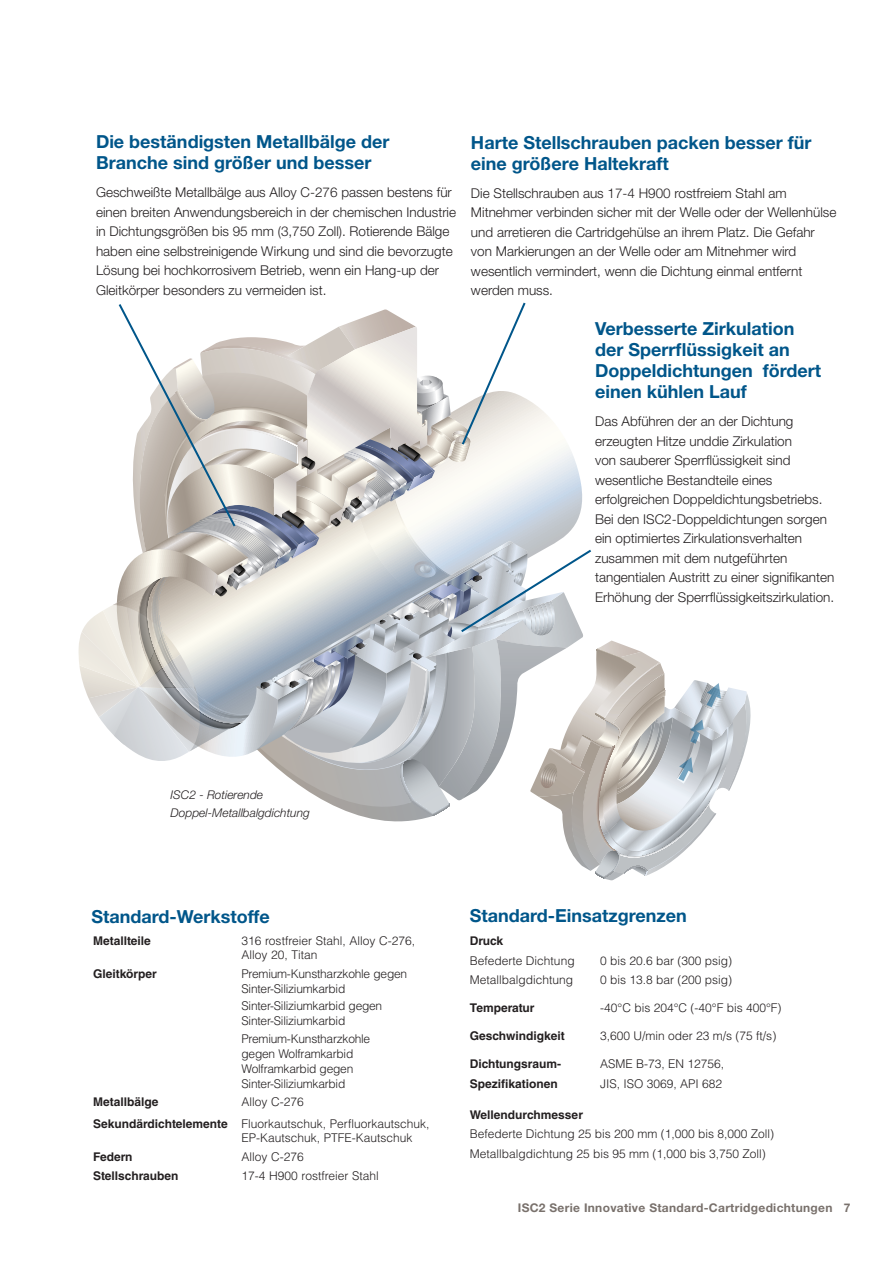
<style>
.page{position:relative;width:893px;height:1263px;background:#fff}
.page>*{position:absolute;margin:0;border:0;box-sizing:border-box;transform-origin:0 0}
.Subhead_Level_1__blu{font:700 18px/21px "Helvetica Neue LT Std";color:#00568a}
.Body_copy{font:300 13.5px/19.5px "Helvetica Neue LT Std";color:#231f20}
.Paragraph_Style_text{font:300 12px/19.5px "Helvetica LT Std";color:#231f20}
.Paragraph_Style_text-2{font:300 12px/15px "Helvetica LT Std";letter-spacing:-.02em;color:#231f20}
.Paragraph_Style_text-3{font:700 12px "Helvetica LT Std";color:#231f20}
.t1{font:700 12px "Helvetica Neue LT Std";letter-spacing:.025em;color:#79716c}
.t2{font:italic 300 12px/18px "Helvetica Neue LT Std";color:#231f20}
.s1{font-weight:700}
</style>
<div class="page">
<svg style="left:78px;top:302px;width:673px;height:579px"></svg>
<p class="Subhead_Level_1__blu" style="left:96px;top:131px;width:295px">Die beständigsten Metallbälge der<br>Branche sind größer und besser</p>
<p class="Body_copy" style="left:96px;top:183px;width:362px">Geschweißte Metallbälge aus Alloy C-276 passen bestens für einen breiten Anwendungsbereich in der chemischen Industrie in Dichtungsgrößen bis 95 mm (3,750 Zoll). Rotierende Bälge haben eine selbstreinigende Wirkung und sind die bevorzugte Lösung bei hochkorrosivem Betrieb, wenn ein Hang-up der Gleitkörper besonders zu vermeiden ist.</p>
<p class="Subhead_Level_1__blu" style="left:471px;top:131px;width:342px">Harte Stellschrauben packen besser für eine größere Haltekraft</p>
<p class="Body_copy" style="left:471px;top:183px;width:367px">Die Stellschrauben aus 17-4 H900 rostfreiem Stahl am Mitnehmer verbinden sicher mit der Welle oder der Wellenhülse und arretieren die Cartridgehülse an ihrem Platz. Die Gefahr von Markierungen an der Welle oder am Mitnehmer wird wesentlich vermindert, wenn die Dichtung einmal entfernt werden muss.</p>
<p class="Subhead_Level_1__blu" style="left:595px;top:318px;width:227px">Verbesserte Zirkulation der Sperrflüssigkeit an<br>Doppeldichtungen fördert einen kühlen Lauf</p>
<p class="Body_copy" style="left:595px;top:411px;width:241px">Das Abführen der an der Dichtung erzeugten Hitze unddie Zirkulation<br>von sauberer Sperrflüssigkeit sind wesentliche Bestandteile eines erfolgreichen Doppeldichtungsbetriebs.<br>Bei den ISC2-Doppeldichtungen sorgen ein optimiertes Zirkulationsverhalten zusammen mit dem nutgeführten tangentialen Austritt zu einer signifikanten Erhöhung der Sperrflüssigkeitszirkulation.</p>
<p class="t2" style="left:171px;top:786px;width:141px">ISC2 - Rotierende<br>Doppel-Metallbalgdichtung</p>
<p class="Subhead_Level_1__blu" style="left:92px;top:906px;width:180px">Standard-Werkstoffe</p>
<p class="Paragraph_Style_text-3" style="left:93px;top:933px;width:59px">Metallteile</p>
<p class="Paragraph_Style_text" style="left:242px;top:933px;width:175px;line-height:14.4px">316 rostfreier Stahl, Alloy C-276,<br>Alloy 20, Titan</p>
<p class="Paragraph_Style_text-3" style="left:93px;top:967px;width:65px">Gleitkörper</p>
<p class="Paragraph_Style_text-2" style="left:242px;top:966px;width:167px">Premium-Kunstharzkohle gegen<br>Sinter-Siliziumkarbid</p>
<p class="Paragraph_Style_text-2" style="left:242px;top:998px;width:142px">Sinter-Siliziumkarbid gegen<br>Sinter-Siliziumkarbid</p>
<p class="Paragraph_Style_text-2" style="left:242px;top:1031px;width:130px">Premium-Kunstharzkohle gegen Wolframkarbid<br>Wolframkarbid gegen<br>Sinter-Siliziumkarbid</p>
<p class="Paragraph_Style_text-3" style="left:93px;top:1095px;width:67px">Metallbälge</p>
<p class="Paragraph_Style_text" style="left:242px;top:1092px;width:64px">Alloy C-276</p>
<p class="Paragraph_Style_text" style="left:242px;top:1116px;width:189px;line-height:14.4px;text-indent:-148px"><span class="s1">Sekundärdichtelemente</span> Fluorkautschuk, Perfluorkautschuk,<br>EP-Kautschuk, PTFE-Kautschuk</p>
<p class="Paragraph_Style_text-3" style="left:93px;top:1149px;width:41px">Federn</p>
<p class="Paragraph_Style_text" style="left:242px;top:1147px;width:64px">Alloy C-276</p>
<p class="Paragraph_Style_text-3" style="left:93px;top:1169px;width:87px">Stellschrauben</p>
<p class="Paragraph_Style_text" style="left:242px;top:1166px;width:139px">17-4 H900 rostfreier Stahl</p>
<p class="Subhead_Level_1__blu" style="left:470px;top:905px;width:219px">Standard-Einsatzgrenzen</p>
<p class="Paragraph_Style_text" style="left:470px;top:931px;width:106px"><span class="s1">Druck<br></span>Befederte Dichtung</p>
<p class="Paragraph_Style_text" style="left:600px;top:950px;width:134px">0 bis 20.6 bar (300 psig)</p>
<p class="Paragraph_Style_text" style="left:470px;top:970px;width:105px">Metallbalgdichtung</p>
<p class="Paragraph_Style_text" style="left:600px;top:970px;width:134px">0 bis 13.8 bar (200 psig)</p>
<p class="Paragraph_Style_text-3" style="left:470px;top:1000px;width:66px">Temperatur</p>
<p class="Paragraph_Style_text" style="left:600px;top:998px;width:183px">-40°C bis 204°C (-40°F bis 400°F)</p>
<p class="Paragraph_Style_text-3" style="left:470px;top:1028px;width:97px">Geschwindigkeit</p>
<p class="Paragraph_Style_text" style="left:600px;top:1026px;width:178px">3,600 U/min oder 23 m/s (75 ft/s)</p>
<p class="Paragraph_Style_text-3" style="left:470px;top:1056px;width:93px">Dichtungsraum-</p>
<p class="Paragraph_Style_text" style="left:600px;top:1054px;width:126px">ASME B-73, EN 12756,</p>
<p class="Paragraph_Style_text-3" style="left:470px;top:1076px;width:90px">Spezifikationen</p>
<p class="Paragraph_Style_text" style="left:600px;top:1073px;width:124px">JIS, ISO 3069, API 682</p>
<p class="Paragraph_Style_text" style="left:470px;top:1104px;width:306px"><span class="s1">Wellendurchmesser<br></span>Befederte Dichtung 25 bis 200 mm (1,000 bis 8,000 Zoll)<br>Metallbalgdichtung 25 bis 95 mm (1,000 bis 3,750 Zoll)</p>
<p class="t1" style="left:518px;top:1201px;width:334px">ISC2 Serie Innovative Standard-Cartridgedichtungen 7</p>
</div>
